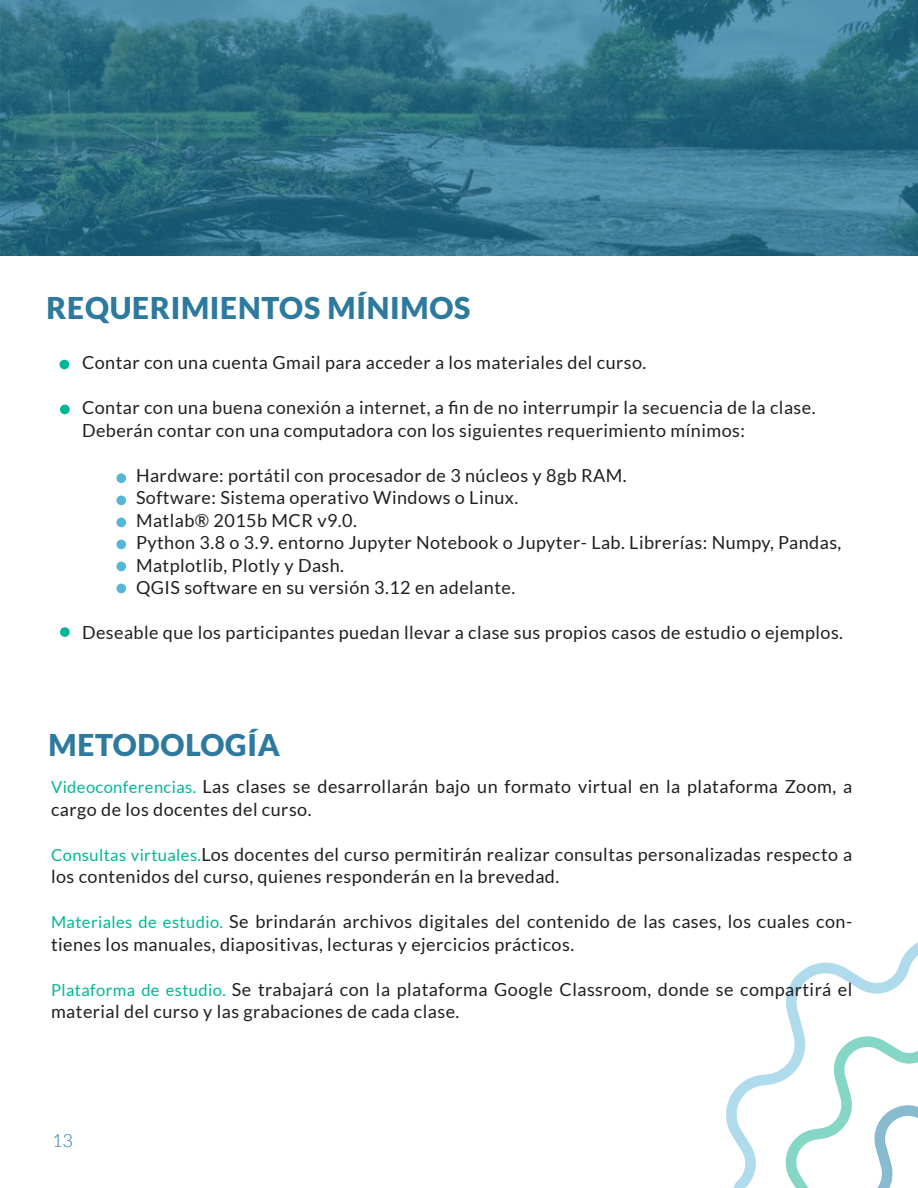
<style>
.page{position:relative;width:918px;height:1188px;background:#fff}
.page>*{position:absolute;margin:0;border:0;box-sizing:border-box;transform-origin:0 0}
.t1{font:900 30px "Lato";letter-spacing:.025em;color:#2e7a9f}
.t2{font:18px/22.5px "Lato";letter-spacing:.025em;color:#231f20}
.t3{font:300 18px "Lato";color:#1e799f}
.s1{font-size:16.5px;color:#00b795}
</style>
<div class="page">
<svg style="left:0;top:0;width:918px;height:256px;background:#35758b"></svg>
<div style="left:116px;top:473px;width:10px;height:10px;background:#52b7d8;border-radius:50%"></div>
<div style="left:60px;top:405px;width:10px;height:9px;background:#00b795;border-radius:50%"></div>
<div style="left:60px;top:360px;width:9px;height:9px;background:#00b795;border-radius:50%"></div>
<div style="left:116px;top:496px;width:10px;height:9px;background:#52b7d8;border-radius:50%"></div>
<div style="left:116px;top:518px;width:10px;height:9px;background:#52b7d8;border-radius:50%"></div>
<svg style="left:726px;top:942px;width:192px;height:246px"></svg>
<div style="left:116px;top:540px;width:10px;height:9px;background:#52b7d8;border-radius:50%"></div>
<div style="left:116px;top:562px;width:10px;height:9px;background:#52b7d8;border-radius:50%"></div>
<div style="left:116px;top:584px;width:10px;height:9px;background:#52b7d8;border-radius:50%"></div>
<div style="left:60px;top:627px;width:10px;height:10px;background:#00b795;border-radius:50%"></div>
<h1 class="t1" style="left:47px;top:291px;width:425px">REQUERIMIENTOS MÍNIMOS</h1>
<p class="t2" style="left:82px;top:351px;width:566px">Contar con una cuenta Gmail para acceder a los materiales del curso.</p>
<p class="t2" style="left:82px;top:396px;width:735px">Contar con una buena conexión a internet, a fin de no interrumpir la secuencia de la clase.<br>Deberán contar con una computadora con los siguientes requerimiento mínimos:</p>
<p class="t2" style="left:136px;top:464px;width:707px">Hardware: portátil con procesador de 3 núcleos y 8gb RAM.<br>Software: Sistema operativo Windows o Linux.<br>Matlab® 2015b MCR v9.0.<br>Python 3.8 o 3.9. entorno Jupyter Notebook o Jupyter- Lab. Librerías: Numpy, Pandas, Matplotlib, Plotly y Dash.<br>QGIS software en su versión 3.12 en adelante.</p>
<p class="t2" style="left:82px;top:621px;width:763px">Deseable que los participantes puedan llevar a clase sus propios casos de estudio o ejemplos.</p>
<h1 class="t1" style="left:48px;top:728px;width:233px">METODOLOGÍA</h1>
<p class="t2" style="left:51px;top:775px;width:803px"><span class="s1">Videoconferencias.</span> Las clases se desarrollarán bajo un formato virtual en la plataforma Zoom, a cargo de los docentes del curso.</p>
<p class="t2" style="left:51px;top:843px;width:803px"><span class="s1">Consultas virtuales.</span>Los docentes del curso permitirán realizar consultas personalizadas respecto a los contenidos del curso, quienes responderán en la brevedad.</p>
<p class="t2" style="left:51px;top:910px;width:803px"><span class="s1">Materiales de estudio.</span> Se brindarán archivos digitales del contenido de las cases, los cuales con&shy;tienes los manuales, diapositivas, lecturas y ejercicios prácticos.</p>
<p class="t2" style="left:51px;top:978px;width:803px"><span class="s1">Plataforma de estudio.</span> Se trabajará con la plataforma Google Classroom, donde se compartirá el material del curso y las grabaciones de cada clase.</p>
<p class="t3" style="left:52px;top:1131px;width:22px">13</p>
</div>
